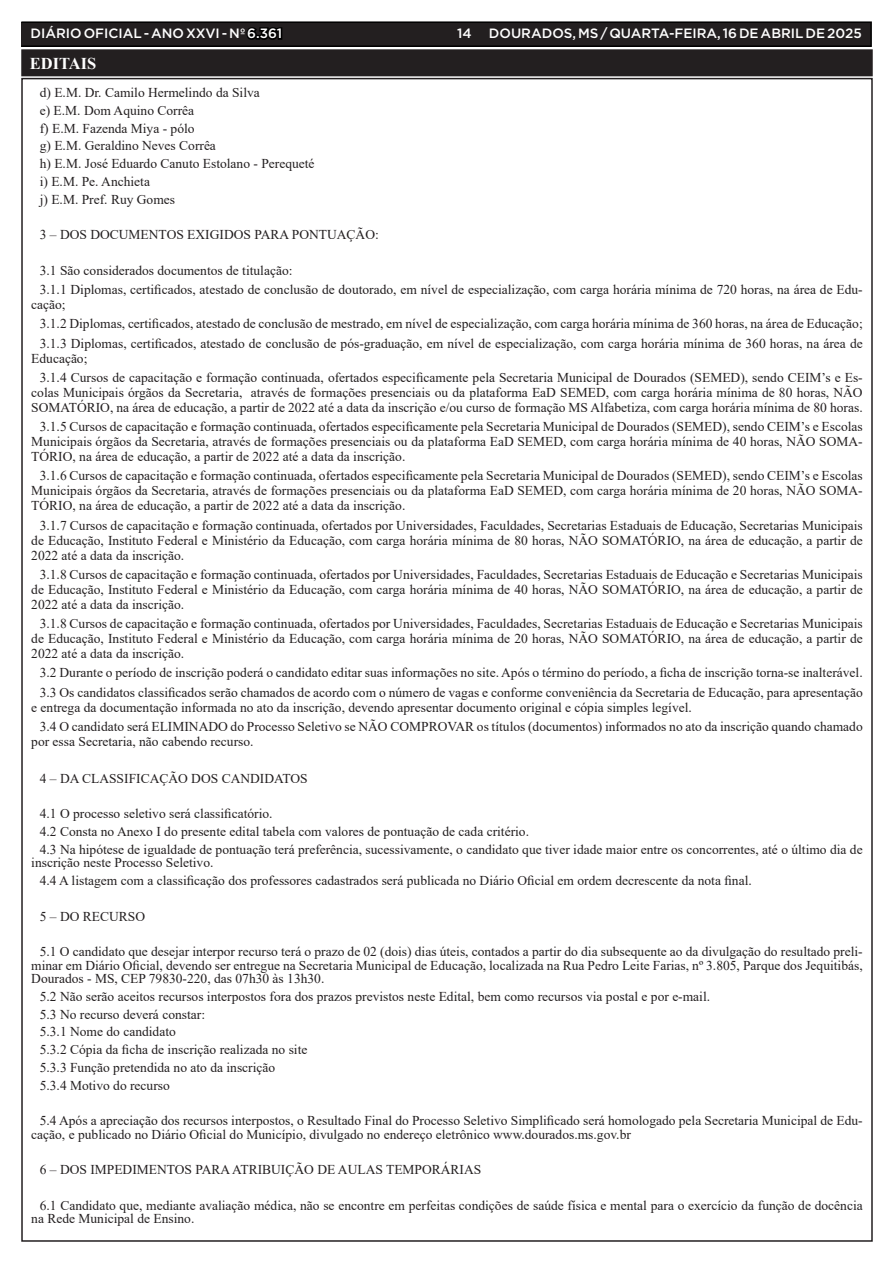
<style>
.page{position:relative;width:893px;height:1263px;background:#fff}
.page>*{position:absolute;margin:0;border:0;box-sizing:border-box;transform-origin:0 0}
.TEXTO{font:700 16.5px "Times New Roman";color:#fff}
.TEXTO-2{font:13.5px/15px "Times New Roman";color:#231f20}
.t1{font:500 13.5px "Gotham";color:#fff}
.s1{color:#000}
</style>
<div class="page">
<div style="left:21px;top:22px;width:850px;height:24px;background:#231f20"></div>
<div style="left:21px;top:21px;width:851px;height:26px;border:2px solid #000"></div>
<div style="left:23px;top:51px;width:848px;height:23px;background:#231f20"></div>
<div style="left:21px;top:49px;width:852px;height:27px;border:4px solid #231f20"></div>
<p class="t1" style="left:31px;top:25px;width:253px">DIÁRIO OFICIAL - ANO XXVI - Nº <span class="s1">6.361</span></p>
<p class="t1" style="left:457px;top:25px;width:16px">14</p>
<p class="t1" style="left:489px;top:25px;width:374px">DOURADOS, MS / QUARTA-FEIRA, 16 DE ABRIL DE 2025</p>
<p class="TEXTO" style="left:30px;top:52px;width:68px">EDITAIS</p>
<p class="TEXTO-2" style="left:40px;top:85px;width:222px">d) E.M. Dr. Camilo Hermelindo da Silva</p>
<p class="TEXTO-2" style="left:40px;top:103px;width:156px">e) E.M. Dom Aquino Corrêa</p>
<p class="TEXTO-2" style="left:40px;top:120px;width:156px">f) E.M. Fazenda Miya - pólo</p>
<p class="TEXTO-2" style="left:40px;top:138px;width:178px">g) E.M. Geraldino Neves Corrêa</p>
<p class="TEXTO-2" style="left:40px;top:156px;width:276px">h) E.M. José Eduardo Canuto Estolano - Perequeté</p>
<p class="TEXTO-2" style="left:40px;top:174px;width:112px">i) E.M. Pe. Anchieta</p>
<p class="TEXTO-2" style="left:40px;top:191px;width:137px">j) E.M. Pref. Ruy Gomes</p>
<p class="TEXTO-2" style="left:40px;top:227px;width:341px">3 – DOS DOCUMENTOS EXIGIDOS PARA PONTUAÇÃO:</p>
<p class="TEXTO-2" style="left:40px;top:262px;width:254px">3.1 São considerados documentos de titulação:</p>
<p class="TEXTO-2" style="left:31px;top:282px;width:833px;text-indent:9px">3.1.1 Diplomas, certificados, atestado de conclusão de doutorado, em nível de especialização, com carga horária mínima de 720 horas, na área de Edu&shy;cação;</p>
<p class="TEXTO-2" style="left:40px;top:316px;width:824px">3.1.2 Diplomas, certificados, atestado de conclusão de mestrado, em nível de especialização, com carga horária mínima de 360 horas, na área de Educação;</p>
<p class="TEXTO-2" style="left:31px;top:335px;width:833px;text-indent:9px">3.1.3 Diplomas, certificados, atestado de conclusão de pós-graduação, em nível de especialização, com carga horária mínima de 360 horas, na área de<br>Educação;</p>
<p class="TEXTO-2" style="left:31px;top:369px;width:833px;text-align:justify;text-indent:9px">3.1.4 Cursos de capacitação e formação continuada, ofertados especificamente pela Secretaria Municipal de Dourados (SEMED), sendo CEIM’s e Es&shy;colas Municipais órgãos da Secretaria, através de formações presenciais ou da plataforma EaD SEMED, com carga horária mínima de 80 horas, NÃO SOMATÓRIO, na área de educação, a partir de 2022 até a data da inscrição e/ou curso de formação MS Alfabetiza, com carga horária mínima de 80 horas.</p>
<p class="TEXTO-2" style="left:31px;top:419px;width:833px;text-align:justify;text-indent:9px">3.1.5 Cursos de capacitação e formação continuada, ofertados especificamente pela Secretaria Municipal de Dourados (SEMED), sendo CEIM’s e Escolas Municipais órgãos da Secretaria, através de formações presenciais ou da plataforma EaD SEMED, com carga horária mínima de 40 horas, NÃO SOMA-TÓRIO, na área de educação, a partir de 2022 até a data da inscrição.</p>
<p class="TEXTO-2" style="left:31px;top:468px;width:833px;text-align:justify;text-indent:9px">3.1.6 Cursos de capacitação e formação continuada, ofertados especificamente pela Secretaria Municipal de Dourados (SEMED), sendo CEIM’s e Escolas Municipais órgãos da Secretaria, através de formações presenciais ou da plataforma EaD SEMED, com carga horária mínima de 20 horas, NÃO SOMA-TÓRIO, na área de educação, a partir de 2022 até a data da inscrição.</p>
<p class="TEXTO-2" style="left:31px;top:517px;width:833px;text-align:justify;text-indent:9px">3.1.7 Cursos de capacitação e formação continuada, ofertados por Universidades, Faculdades, Secretarias Estaduais de Educação, Secretarias Municipais de Educação, Instituto Federal e Ministério da Educação, com carga horária mínima de 80 horas, NÃO SOMATÓRIO, na área de educação, a partir de 2022 até a data da inscrição.</p>
<p class="TEXTO-2" style="left:31px;top:566px;width:833px;text-align:justify;text-indent:9px">3.1.8 Cursos de capacitação e formação continuada, ofertados por Universidades, Faculdades, Secretarias Estaduais de Educação e Secretarias Municipais de Educação, Instituto Federal e Ministério da Educação, com carga horária mínima de 40 horas, NÃO SOMATÓRIO, na área de educação, a partir de 2022 até a data da inscrição.</p>
<p class="TEXTO-2" style="left:31px;top:616px;width:833px;text-align:justify;text-indent:9px">3.1.8 Cursos de capacitação e formação continuada, ofertados por Universidades, Faculdades, Secretarias Estaduais de Educação e Secretarias Municipais de Educação, Instituto Federal e Ministério da Educação, com carga horária mínima de 20 horas, NÃO SOMATÓRIO, na área de educação, a partir de 2022 até a data da inscrição.</p>
<p class="TEXTO-2" style="left:40px;top:665px;width:824px">3.2 Durante o período de inscrição poderá o candidato editar suas informações no site. Após o término do período, a ficha de inscrição torna-se inalterável.</p>
<p class="TEXTO-2" style="left:31px;top:684px;width:833px;text-indent:9px">3.3 Os candidatos classificados serão chamados de acordo com o número de vagas e conforme conveniência da Secretaria de Educação, para apresentação e entrega da documentação informada no ato da inscrição, devendo apresentar documento original e cópia simples legível.</p>
<p class="TEXTO-2" style="left:31px;top:718px;width:833px;text-indent:9px">3.4 O candidato será ELIMINADO do Processo Seletivo se NÃO COMPROVAR os títulos (documentos) informados no ato da inscrição quando chamado por essa Secretaria, não cabendo recurso.</p>
<p class="TEXTO-2" style="left:40px;top:770px;width:269px">4 – DA CLASSIFICAÇÃO DOS CANDIDATOS</p>
<p class="TEXTO-2" style="left:40px;top:806px;width:234px">4.1 O processo seletivo será classificatório.</p>
<p class="TEXTO-2" style="left:40px;top:824px;width:491px">4.2 Consta no Anexo I do presente edital tabela com valores de pontuação de cada critério.</p>
<p class="TEXTO-2" style="left:31px;top:842px;width:833px;line-height:13.5px;text-indent:9px">4.3 Na hipótese de igualdade de pontuação terá preferência, sucessivamente, o candidato que tiver idade maior entre os concorrentes, até o último dia de inscrição neste Processo Seletivo.</p>
<p class="TEXTO-2" style="left:40px;top:873px;width:713px">4.4 A listagem com a classificação dos professores cadastrados será publicada no Diário Oficial em ordem decrescente da nota final.</p>
<p class="TEXTO-2" style="left:40px;top:908px;width:107px">5 – DO RECURSO</p>
<p class="TEXTO-2" style="left:31px;top:944px;width:833px;line-height:13.5px;text-align:justify;text-indent:9px">5.1 O candidato que desejar interpor recurso terá o prazo de 02 (dois) dias úteis, contados a partir do dia subsequente ao da divulgação do resultado preli&shy;minar em Diário Oficial, devendo ser entregue na Secretaria Municipal de Educação, localizada na Rua Pedro Leite Farias, nº 3.805, Parque dos Jequitibás, Dourados - MS, CEP 79830-220, das 07h30 às 13h30.</p>
<p class="TEXTO-2" style="left:40px;top:988px;width:672px">5.2 Não serão aceitos recursos interpostos fora dos prazos previstos neste Edital, bem como recursos via postal e por e-mail.</p>
<p class="TEXTO-2" style="left:40px;top:1006px;width:167px">5.3 No recurso deverá constar:</p>
<p class="TEXTO-2" style="left:40px;top:1024px;width:138px">5.3.1 Nome do candidato</p>
<p class="TEXTO-2" style="left:40px;top:1042px;width:269px">5.3.2 Cópia da ficha de inscrição realizada no site</p>
<p class="TEXTO-2" style="left:40px;top:1059px;width:237px">5.3.3 Função pretendida no ato da inscrição</p>
<p class="TEXTO-2" style="left:40px;top:1077px;width:132px">5.3.4 Motivo do recurso</p>
<p class="TEXTO-2" style="left:31px;top:1113px;width:833px;line-height:13.5px;text-indent:9px">5.4 Após a apreciação dos recursos interpostos, o Resultado Final do Processo Seletivo Simplificado será homologado pela Secretaria Municipal de Edu&shy;cação, e publicado no Diário Oficial do Município, divulgado no endereço eletrônico www.dourados.ms.gov.br</p>
<p class="TEXTO-2" style="left:40px;top:1162px;width:443px">6 – DOS IMPEDIMENTOS PARA ATRIBUIÇÃO DE AULAS TEMPORÁRIAS</p>
<p class="TEXTO-2" style="left:31px;top:1198px;width:833px;line-height:13.5px;text-indent:9px">6.1 Candidato que, mediante avaliação médica, não se encontre em perfeitas condições de saúde física e mental para o exercício da função de docência na Rede Municipal de Ensino.</p>
</div>
